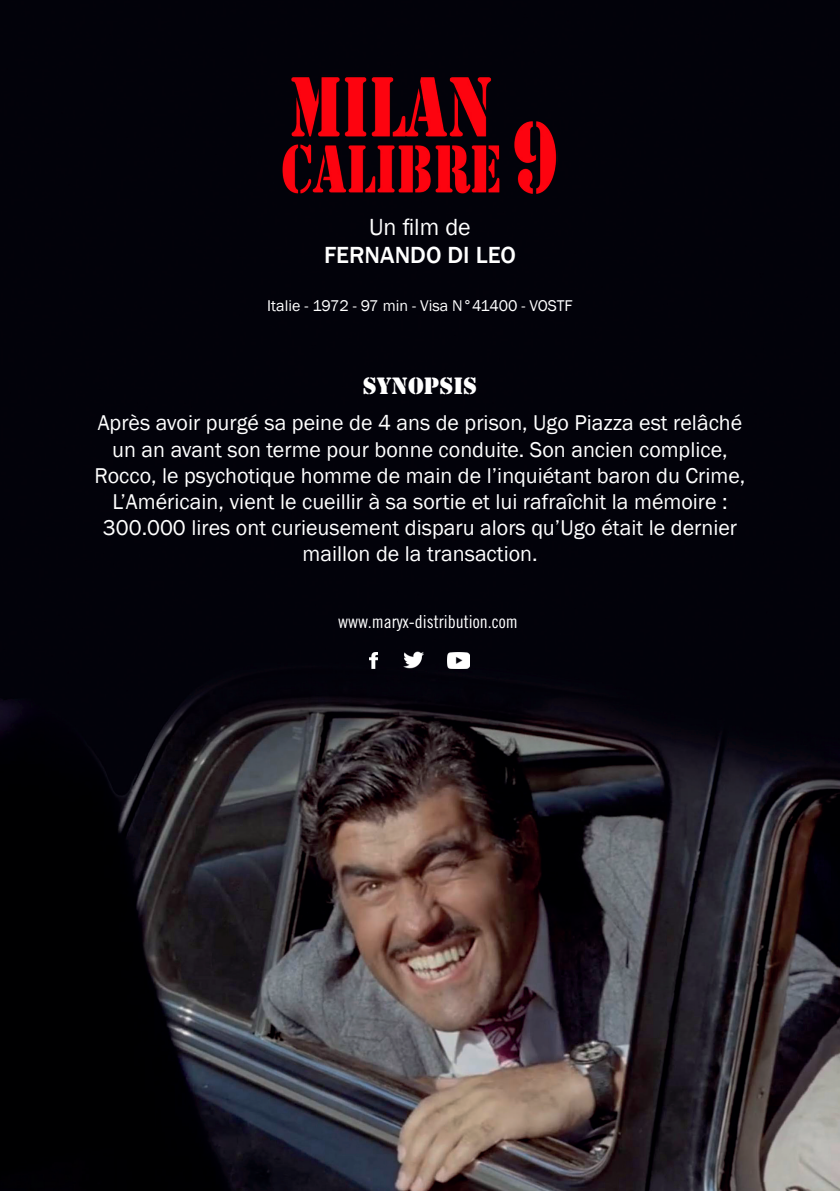
<style>
.page{position:relative;width:840px;height:1191px;background:#fff}
.page>*{position:absolute;margin:0;border:0;box-sizing:border-box;transform-origin:0 0}
.t1{font:500 24px "Franklin Gothic";color:#fff}
.t2{font:24px "Franklin Gothic";color:#fff}
.t3{font:22px/26px "Franklin Gothic";color:#fff;text-align:center}
.t4{font:22px "Stencil Std";color:#fff}
.t5{font:18px "Trade Gothic LT Std Cn 18";color:#fff}
.t6{font:16px "Franklin Gothic";color:#fff}
</style>
<div class="page">
<img style="left:0;top:0;width:839px;height:1191px">
<img style="left:273px;top:72px;width:293px;height:128px">
<img style="left:369px;top:652px;width:8px;height:16px">
<img style="left:447px;top:652px;width:22px;height:16px">
<img style="left:398px;top:645px;width:30px;height:30px">
<p class="t2" style="left:369px;top:212px;width:103px">Un film de</p>
<p class="t1" style="left:324px;top:241px;width:193px">FERNANDO DI LEO</p>
<p class="t6" style="left:267px;top:296px;width:307px">Italie - 1972 - 97 min - Visa N°41400 - VOSTF</p>
<p class="t4" style="left:362px;top:372px;width:116px">SYNOPSIS</p>
<p class="t3" style="left:94px;top:410px;width:652px">Après avoir purgé sa peine de 4 ans de prison, Ugo Piazza est relâché un an avant son terme pour bonne conduite. Son ancien complice, Rocco, le psychotique homme de main de l’inquiétant baron du Crime, L’Américain, vient le cueillir à sa sortie et lui rafraîchit la mémoire :<br>300.000 lires ont curieusement disparu alors qu’Ugo était le dernier maillon de la transaction.</p>
<p class="t5" style="left:338px;top:611px;width:181px">www.maryx-distribution.com</p>
</div>
